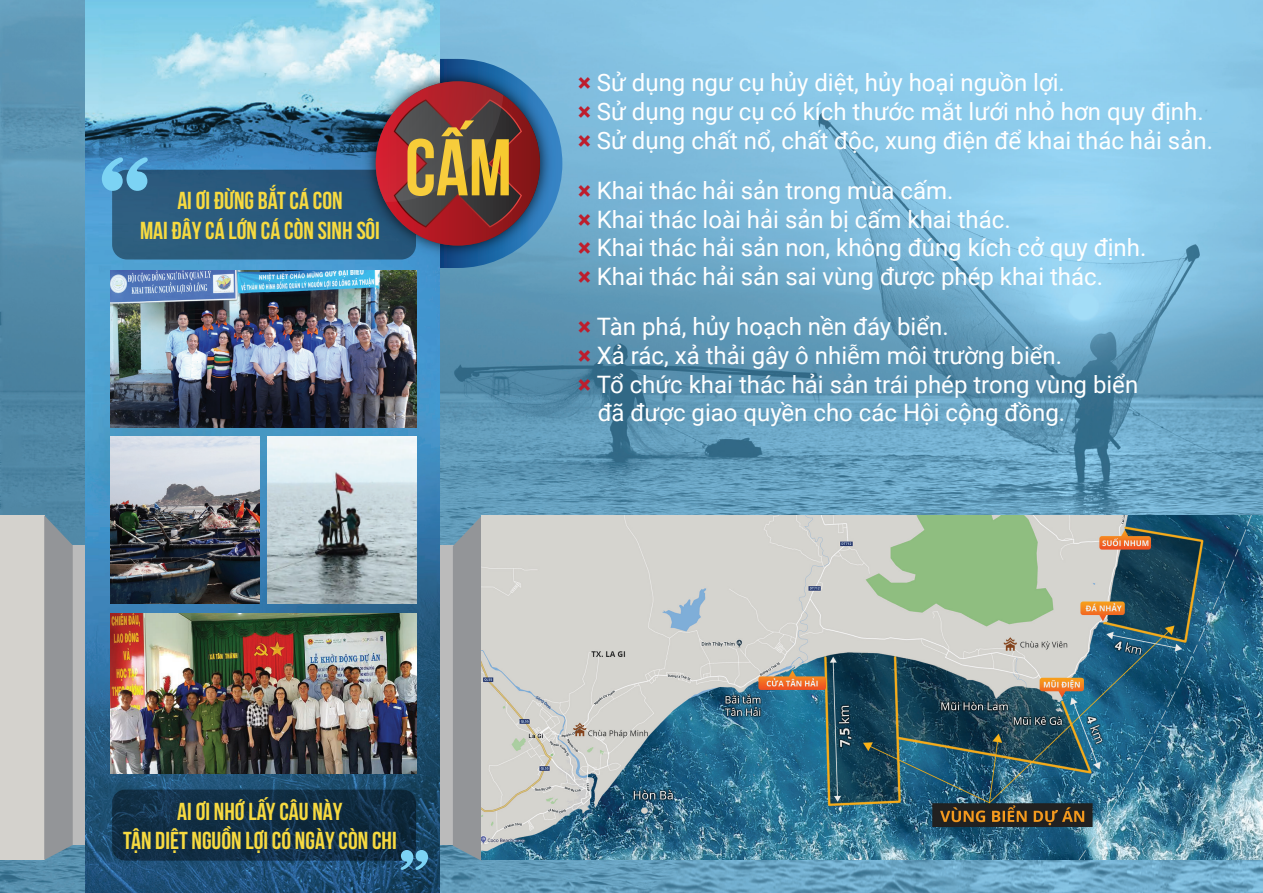
<style>
.page{position:relative;width:1263px;height:893px;background:#fff}
.page>*{position:absolute;margin:0;border:0;box-sizing:border-box;transform-origin:0 0}
.t1{font:700 80.25px "SVN Bebas Neue";color:#f7ca30}
.t2{font:700 24.6px/29.4px "SVN Bebas Neue";color:#f7da40;text-align:center}
.t3{font:24px/28.8px "Roboto";color:#fff}
.s1{font-weight:900;color:#be1d2c}
</style>
<div class="page">
<img style="left:0;top:0;width:1263px;height:893px">
<div style="left:73px;top:545px;width:381px;height:300px;background:#bbb"></div>
<img style="left:85px;top:0;width:354px;height:893px">
<div style="left:112px;top:170px;width:304px;height:89px;background:#2b5b7d;border-radius:15px"></div>
<svg style="left:102px;top:157px;width:46px;height:34px;background:#5facd5"></svg>
<svg style="left:112px;top:790px;width:304px;height:71px;background:#112e45"></svg>
<svg style="left:401px;top:850px;width:27px;height:20px"></svg>
<img style="left:110px;top:271px;width:306px;height:156px">
<img style="left:110px;top:436px;width:149px;height:168px">
<img style="left:267px;top:436px;width:149px;height:168px">
<img style="left:110px;top:613px;width:306px;height:160px">
<img style="left:358px;top:63px;width:18px;height:201px">
<svg style="left:376px;top:59px;width:186px;height:209px;background:#66576c"></svg>
<div style="left:0;top:515px;width:44px;height:345px;background:#d4d2cd"></div>
<svg style="left:44px;top:515px;width:29px;height:345px;background:#8f9499"></svg>
<svg style="left:453px;top:516px;width:28px;height:345px;background:#8f9499"></svg>
<img style="left:481px;top:515px;width:782px;height:345px">
<p class="t2" style="left:140px;top:184px;width:241px">AI ƠI ĐỪNG BẮT CÁ CON<br>MAI ĐÂY CÁ LỚN CÁ CÒN SINH SÔI</p>
<h1 class="t1" style="left:405px;top:112px;width:108px">CẤM</h1>
<p class="t3" style="left:578px;top:68px;width:636px"><span class="s1">×</span> Sử dụng ngư cụ hủy diệt, hủy hoại nguồn lợi.<br><span class="s1">×</span> Sử dụng ngư cụ có kích thước mắt lưới nhỏ hơn quy định. <span class="s1">×</span> Sử dụng chất nổ, chất độc, xung điện để khai thác hải sản.</p>
<p class="t3" style="left:578px;top:175px;width:570px"><span class="s1">×</span> Khai thác hải sản trong mùa cấm.<br><span class="s1">×</span> Khai thác loài hải sản bị cấm khai thác.<br><span class="s1">×</span> Khai thác hải sản non, không đúng kích cở quy định. <span class="s1">×</span> Khai thác hải sản sai vùng được phép khai thác.</p>
<p class="t3" style="left:578px;top:311px;width:372px"><span class="s1">×</span> Tàn phá, hủy hoạch nền đáy biển.</p>
<p class="t3" style="left:578px;top:340px;width:485px"><span class="s1">×</span> Xả rác, xả thải gây ô nhiễm môi trường biển.</p>
<p class="t3" style="left:578px;top:369px;width:562px"><span class="s1">×</span> Tổ chức khai thác hải sản trái phép trong vùng biển</p>
<p class="t3" style="left:598px;top:398px;width:469px">đã được giao quyền cho các Hội cộng đồng.</p>
<p class="t2" style="left:123px;top:795px;width:275px">AI ƠI NHỚ LẤY CÂU NÀY<br>TẬN DIỆT NGUỒN LỢI CÓ NGÀY CÒN CHI</p>
</div>
